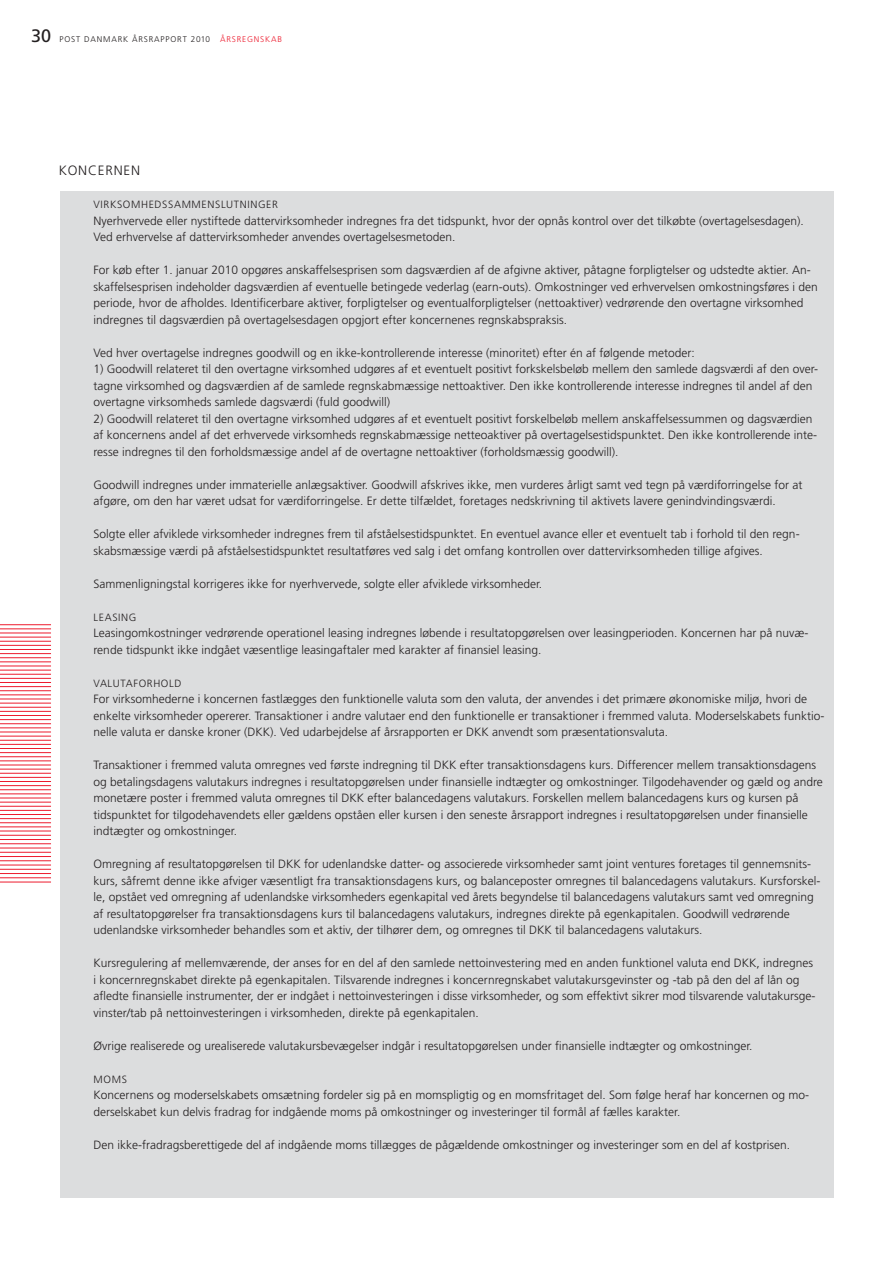
<style>
.page{position:relative;width:893px;height:1263px;background:#fff}
.page>*{position:absolute;margin:0;border:0;box-sizing:border-box;transform-origin:0 0}
.t1{font:300 13.5px "Frutiger";letter-spacing:.06em;color:#231f20}
.t2{font:300 12px/16.5px "Frutiger";color:#231f20}
.t3{font:300 10.5px "Frutiger";letter-spacing:.06em;color:#231f20}
.t4{font:300 8.25px "Frutiger";letter-spacing:.1em;color:#231f20}
.s1{font-weight:400;font-size:18px}
.s2{color:#ed1b2d}
</style>
<div class="page">
<div style="left:60px;top:192px;width:773px;height:1006px;background:#dcddde"></div>
<hr style="left:0;top:624px;width:51px;height:1px;background:#ed1b2d">
<hr style="left:0;top:629px;width:51px;height:1px;background:#ed1b2d">
<hr style="left:0;top:633px;width:51px;height:1px;background:#ed1b2d">
<hr style="left:0;top:637px;width:51px;height:1px;background:#ed1b2d">
<hr style="left:0;top:641px;width:51px;height:1px;background:#ed1b2d">
<hr style="left:0;top:645px;width:51px;height:1px;background:#ed1b2d">
<hr style="left:0;top:649px;width:51px;height:1px;background:#ed1b2d">
<hr style="left:0;top:653px;width:51px;height:1px;background:#ed1b2d">
<hr style="left:0;top:657px;width:51px;height:1px;background:#ed1b2d">
<hr style="left:0;top:662px;width:51px;height:1px;background:#ed1b2d">
<hr style="left:0;top:666px;width:51px;height:1px;background:#ed1b2d">
<hr style="left:0;top:670px;width:51px;height:1px;background:#ed1b2d">
<hr style="left:0;top:674px;width:51px;height:1px;background:#ed1b2d">
<hr style="left:0;top:678px;width:51px;height:1px;background:#ed1b2d">
<hr style="left:0;top:682px;width:51px;height:1px;background:#ed1b2d">
<hr style="left:0;top:686px;width:51px;height:1px;background:#ed1b2d">
<hr style="left:0;top:690px;width:51px;height:1px;background:#ed1b2d">
<hr style="left:0;top:695px;width:51px;height:1px;background:#ed1b2d">
<hr style="left:0;top:699px;width:51px;height:1px;background:#ed1b2d">
<hr style="left:0;top:703px;width:51px;height:1px;background:#ed1b2d">
<hr style="left:0;top:707px;width:51px;height:1px;background:#ed1b2d">
<hr style="left:0;top:711px;width:51px;height:1px;background:#ed1b2d">
<hr style="left:0;top:715px;width:51px;height:1px;background:#ed1b2d">
<hr style="left:0;top:719px;width:51px;height:1px;background:#ed1b2d">
<hr style="left:0;top:723px;width:51px;height:1px;background:#ed1b2d">
<hr style="left:0;top:728px;width:51px;height:1px;background:#ed1b2d">
<hr style="left:0;top:732px;width:51px;height:1px;background:#ed1b2d">
<hr style="left:0;top:736px;width:51px;height:1px;background:#ed1b2d">
<hr style="left:0;top:740px;width:51px;height:1px;background:#ed1b2d">
<hr style="left:0;top:744px;width:51px;height:1px;background:#ed1b2d">
<hr style="left:0;top:748px;width:51px;height:1px;background:#ed1b2d">
<hr style="left:0;top:752px;width:51px;height:1px;background:#ed1b2d">
<hr style="left:0;top:756px;width:51px;height:1px;background:#ed1b2d">
<hr style="left:0;top:761px;width:51px;height:1px;background:#ed1b2d">
<hr style="left:0;top:765px;width:51px;height:1px;background:#ed1b2d">
<hr style="left:0;top:769px;width:51px;height:1px;background:#ed1b2d">
<hr style="left:0;top:773px;width:51px;height:1px;background:#ed1b2d">
<hr style="left:0;top:777px;width:51px;height:1px;background:#ed1b2d">
<hr style="left:0;top:781px;width:51px;height:1px;background:#ed1b2d">
<hr style="left:0;top:785px;width:51px;height:1px;background:#ed1b2d">
<hr style="left:0;top:789px;width:51px;height:1px;background:#ed1b2d">
<hr style="left:0;top:794px;width:51px;height:1px;background:#ed1b2d">
<hr style="left:0;top:798px;width:51px;height:1px;background:#ed1b2d">
<hr style="left:0;top:802px;width:51px;height:1px;background:#ed1b2d">
<hr style="left:0;top:806px;width:51px;height:1px;background:#ed1b2d">
<hr style="left:0;top:810px;width:51px;height:1px;background:#ed1b2d">
<hr style="left:0;top:814px;width:51px;height:1px;background:#ed1b2d">
<hr style="left:0;top:818px;width:51px;height:1px;background:#ed1b2d">
<hr style="left:0;top:822px;width:51px;height:1px;background:#ed1b2d">
<hr style="left:0;top:827px;width:51px;height:1px;background:#ed1b2d">
<hr style="left:0;top:831px;width:51px;height:1px;background:#ed1b2d">
<hr style="left:0;top:835px;width:51px;height:1px;background:#ed1b2d">
<hr style="left:0;top:839px;width:51px;height:1px;background:#ed1b2d">
<hr style="left:0;top:843px;width:51px;height:1px;background:#ed1b2d">
<hr style="left:0;top:848px;width:51px;height:1px;background:#ed1b2d">
<hr style="left:0;top:852px;width:51px;height:1px;background:#ed1b2d">
<hr style="left:0;top:856px;width:51px;height:1px;background:#ed1b2d">
<hr style="left:0;top:860px;width:51px;height:1px;background:#ed1b2d">
<hr style="left:0;top:865px;width:51px;height:1px;background:#ed1b2d">
<hr style="left:0;top:869px;width:51px;height:1px;background:#ed1b2d">
<hr style="left:0;top:873px;width:51px;height:1px;background:#ed1b2d">
<hr style="left:0;top:877px;width:51px;height:1px;background:#ed1b2d">
<hr style="left:0;top:882px;width:51px;height:1px;background:#ed1b2d">
<p class="t4" style="left:31px;top:35px;width:251px"><span class="s1">30</span> POST DANMARK ÅRSRAPPORT 2010 <span class="s2">ÅRSREGNSKAB</span></p>
<p class="t1" style="left:59px;top:163px;width:83px">KONCERNEN</p>
<p class="t3" style="left:94px;top:198px;width:186px">VIRKSOMHEDSSAMMENSLUTNINGER</p>
<p class="t2" style="left:94px;top:212px;width:712px">Nyerhvervede eller nystiftede dattervirksomheder indregnes fra det tidspunkt, hvor der opnås kontrol over det tilkøbte (overtagelsesdagen).<br>Ved erhvervelse af dattervirksomheder anvendes overtagelsesmetoden.</p>
<p class="t2" style="left:94px;top:262px;width:726px">For køb efter 1. januar 2010 opgøres anskaffelsesprisen som dagsværdien af de afgivne aktiver, påtagne forpligtelser og udstedte aktier. An&shy;skaffelsesprisen indeholder dagsværdien af eventuelle betingede vederlag (earn-outs). Omkostninger ved erhvervelsen omkostningsføres i den periode, hvor de afholdes. Identificerbare aktiver, forpligtelser og eventualforpligtelser (nettoaktiver) vedrørende den overtagne virksomhed indregnes til dagsværdien på overtagelsesdagen opgjort efter koncernenes regnskabspraksis.</p>
<p class="t2" style="left:94px;top:344px;width:603px">Ved hver overtagelse indregnes goodwill og en ikke-kontrollerende interesse (minoritet) efter én af følgende metoder:</p>
<p class="t2" style="left:94px;top:361px;width:726px">1) Goodwill relateret til den overtagne virksomhed udgøres af et eventuelt positivt forkskelsbeløb mellem den samlede dagsværdi af den over&shy;tagne virksomhed og dagsværdien af de samlede regnskabmæssige nettoaktiver. Den ikke kontrollerende interesse indregnes til andel af den overtagne virksomheds samlede dagsværdi (fuld goodwill)</p>
<p class="t2" style="left:94px;top:410px;width:725px">2) Goodwill relateret til den overtagne virksomhed udgøres af et eventuelt positivt forskelbeløb mellem anskaffelsessummen og dagsværdien af koncernens andel af det erhvervede virksomheds regnskabmæssige netteoaktiver på overtagelsestidspunktet. Den ikke kontrollerende inte&shy;resse indregnes til den forholdsmæssige andel af de overtagne nettoaktiver (forholdsmæssig goodwill).</p>
<p class="t2" style="left:94px;top:476px;width:710px">Goodwill indregnes under immaterielle anlægsaktiver. Goodwill afskrives ikke, men vurderes årligt samt ved tegn på værdiforringelse for at afgøre, om den har været udsat for værdiforringelse. Er dette tilfældet, foretages nedskrivning til aktivets lavere genindvindingsværdi.</p>
<p class="t2" style="left:94px;top:526px;width:708px">Solgte eller afviklede virksomheder indregnes frem til afståelsestidspunktet. En eventuel avance eller et eventuelt tab i forhold til den regn&shy;skabsmæssige værdi på afståelsestidspunktet resultatføres ved salg i det omfang kontrollen over dattervirksomheden tillige afgives.</p>
<p class="t2" style="left:94px;top:575px;width:450px">Sammenligningstal korrigeres ikke for nyerhvervede, solgte eller afviklede virksomheder.</p>
<p class="t3" style="left:94px;top:611px;width:43px">LEASING</p>
<p class="t2" style="left:94px;top:625px;width:716px">Leasingomkostninger vedrørende operationel leasing indregnes løbende i resultatopgørelsen over leasingperioden. Koncernen har på nuvæ&shy;rende tidspunkt ikke indgået væsentlige leasingaftaler med karakter af finansiel leasing.</p>
<p class="t3" style="left:94px;top:677px;width:89px">VALUTAFORHOLD</p>
<p class="t2" style="left:94px;top:691px;width:732px">For virksomhederne i koncernen fastlægges den funktionelle valuta som den valuta, der anvendes i det primære økonomiske miljø, hvori de enkelte virksomheder opererer. Transaktioner i andre valutaer end den funktionelle er transaktioner i fremmed valuta. Moderselskabets funktio&shy;nelle valuta er danske kroner (DKK). Ved udarbejdelse af årsrapporten er DKK anvendt som præsentationsvaluta.</p>
<p class="t2" style="left:94px;top:757px;width:731px">Transaktioner i fremmed valuta omregnes ved første indregning til DKK efter transaktionsdagens kurs. Differencer mellem transaktionsdagens og betalingsdagens valutakurs indregnes i resultatopgørelsen under finansielle indtægter og omkostninger. Tilgodehavender og gæld og andre monetære poster i fremmed valuta omregnes til DKK efter balancedagens valutakurs. Forskellen mellem balancedagens kurs og kursen på tidspunktet for tilgodehavendets eller gældens opståen eller kursen i den seneste årsrapport indregnes i resultatopgørelsen under finansielle indtægter og omkostninger.</p>
<p class="t2" style="left:94px;top:856px;width:728px">Omregning af resultatopgørelsen til DKK for udenlandske datter- og associerede virksomheder samt joint ventures foretages til gennemsnits&shy;kurs, såfremt denne ikke afviger væsentligt fra transaktionsdagens kurs, og balanceposter omregnes til balancedagens valutakurs. Kursforskel&shy;le, opstået ved omregning af udenlandske virksomheders egenkapital ved årets begyndelse til balancedagens valutakurs samt ved omregning af resultatopgørelser fra transaktionsdagens kurs til balancedagens valutakurs, indregnes direkte på egenkapitalen. Goodwill vedrørende udenlandske virksomheder behandles som et aktiv, der tilhører dem, og omregnes til DKK til balancedagens valutakurs.</p>
<p class="t2" style="left:94px;top:955px;width:723px">Kursregulering af mellemværende, der anses for en del af den samlede nettoinvestering med en anden funktionel valuta end DKK, indregnes i koncernregnskabet direkte på egenkapitalen. Tilsvarende indregnes i koncernregnskabet valutakursgevinster og -tab på den del af lån og afledte finansielle instrumenter, der er indgået i nettoinvesteringen i disse virksomheder, og som effektivt sikrer mod tilsvarende valutakursge&shy;vinster/tab på nettoinvesteringen i virksomheden, direkte på egenkapitalen.</p>
<p class="t2" style="left:94px;top:1037px;width:661px">Øvrige realiserede og urealiserede valutakursbevægelser indgår i resultatopgørelsen under finansielle indtægter og omkostninger.</p>
<p class="t3" style="left:94px;top:1073px;width:35px">MOMS</p>
<p class="t2" style="left:94px;top:1087px;width:717px">Koncernens og moderselskabets omsætning fordeler sig på en momspligtig og en momsfritaget del. Som følge heraf har koncernen og mo&shy;derselskabet kun delvis fradrag for indgående moms på omkostninger og investeringer til formål af fælles karakter.</p>
<p class="t2" style="left:94px;top:1136px;width:698px">Den ikke-fradragsberettigede del af indgående moms tillægges de pågældende omkostninger og investeringer som en del af kostprisen.</p>
</div>
